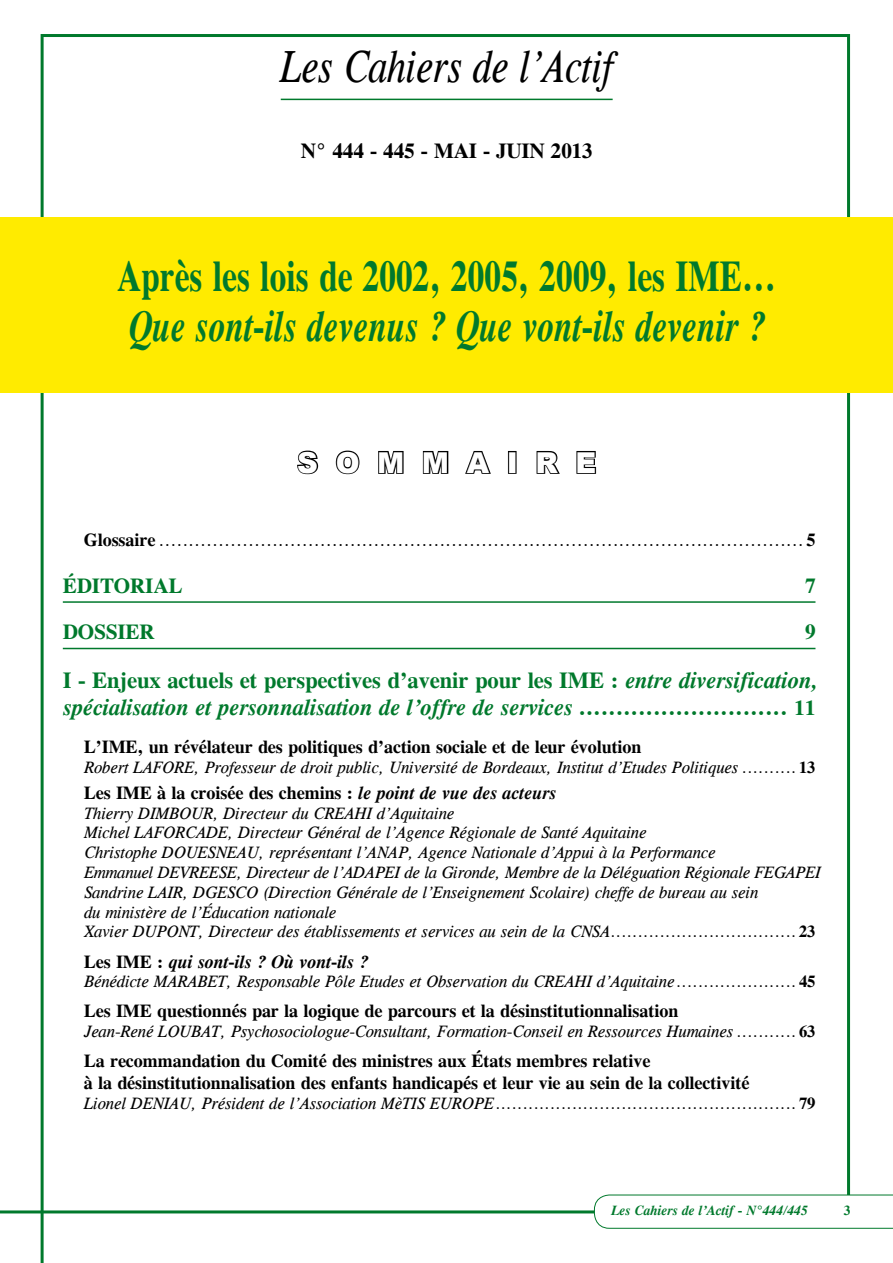
<style>
.page{position:relative;width:893px;height:1263px;background:#fff}
.page>*{position:absolute;margin:0;border:0;box-sizing:border-box;transform-origin:0 0}
.t1{font:italic 45px "CG Times";color:#000;scale:.83 1}
.t2{font:700 42.9px "CG Times";letter-spacing:.01em;color:#00792c;scale:.77 1}
.t3{font:italic 700 42.9px "CG Times";letter-spacing:.01em;color:#00792c;scale:.77 1}
.t4{font:900 28.8px "Arial";letter-spacing:.61em;color:#fff}
.t5{font:700 22.5px/27px "CG Times";color:#00792c}
.t6{font:700 21px "CG Times";color:#000}
.t7{font:700 21px "CG Times";color:#00792c}
.t8{font:700 18px/21.6px "CG Times";color:#000}
.t9{font:18px "CG Times";color:#000}
.t10{font:italic 700 18px "CG Times";color:#000}
.t11{font:italic 16.5px/19.8px "CG Times";color:#000}
.t12{font:italic 700 13.5px "CG Times";color:#00792c}
.t13{font:700 13.5px "CG Times";color:#00792c}
.s1{font-weight:700}
.s2{font-style:italic}
.s3{font-size:21px}
.s4{font-weight:700;font-style:normal}
.s5{font-style:normal}
</style>
<div class="page">
<hr style="left:41px;top:34px;width:809px;height:3px;background:#00792c">
<hr style="left:41px;top:37px;width:3px;height:1176px;background:#00792c">
<hr style="left:847px;top:37px;width:3px;height:1176px;background:#00792c">
<hr style="left:41px;top:1212px;width:3px;height:51px;background:#00792c">
<hr style="left:0;top:1210px;width:602px;height:3px;background:#00792c">
<svg style="left:594px;top:1194px;width:299px;height:35px"></svg>
<hr style="left:63px;top:601px;width:752px;height:2px;background:#00792c">
<hr style="left:63px;top:648px;width:752px;height:1px;background:#00792c">
<hr style="left:281px;top:99px;width:332px;height:1px;background:#00792c">
<div style="left:0;top:217px;width:893px;height:176px;background:#ffeb00"></div>
<svg style="left:297px;top:450px;width:22px;height:25px"></svg>
<svg style="left:335px;top:450px;width:25px;height:25px"></svg>
<svg style="left:378px;top:451px;width:26px;height:23px"></svg>
<svg style="left:422px;top:451px;width:27px;height:23px"></svg>
<svg style="left:465px;top:451px;width:26px;height:23px"></svg>
<div style="left:508px;top:451px;width:9px;height:23px;border:2px solid #000"></div>
<svg style="left:536px;top:451px;width:24px;height:23px"></svg>
<svg style="left:576px;top:451px;width:21px;height:23px"></svg>
<h1 class="t1" style="left:281px;top:41px;width:414px">Les Cahiers de l’Actif</h1>
<p class="t6" style="left:301px;top:138px;width:293px">N° 444 - 445 - MAI - JUIN 2013</p>
<h2 class="t2" style="left:117px;top:251px;width:857px">Après les lois de 2002, 2005, 2009, les IME...</h2>
<h2 class="t3" style="left:128px;top:300px;width:828px">Que sont-ils devenus ? Que vont-ils devenir ?</h2>
<h3 class="t4" style="left:297px;top:441px;width:300px">SOMMAIRE</h3>
<p class="t9" style="left:84px;top:530px;width:733px"><span class="s1">Glossaire</span> ............................................................................................................ <span class="s1">5</span></p>
<p class="t7" style="left:63px;top:573px;width:121px">éditorial</p>
<p class="t7" style="left:805px;top:573px;width:12px">7</p>
<p class="t7" style="left:63px;top:619px;width:93px">dossier</p>
<p class="t7" style="left:805px;top:619px;width:12px">9</p>
<h3 class="t5" style="left:63px;top:666px;width:757px">I - Enjeux actuels et perspectives d’avenir pour les IME : <span class="s2">entre diversification, spécialisation et personnalisation de l’offre de services</span> ............................ <span class="s3">11</span></h3>
<p class="t8" style="left:84px;top:736px;width:559px">L’IME, un révélateur des politiques d’action sociale et de leur évolution</p>
<p class="t11" style="left:84px;top:757px;width:733px">Robert Lafore, Professeur de droit public, Université de Bordeaux, Institut d’Etudes Politiques ..........<span class="s4">13</span></p>
<p class="t8" style="left:84px;top:782px;width:474px">Les IME à la croisée des chemins : <span class="s2">le point de vue des acteurs</span></p>
<p class="t11" style="left:84px;top:803px;width:564px">Thierry Dimbour, Directeur du CREAHI d’Aquitaine<br>Michel Laforcade, Directeur Général de l’Agence Régionale de Santé Aquitaine<br>Christophe Douesneau, représentant l’ANA</p>
<p class="t11" style="left:84px;top:843px;width:738px;text-indent:314px">P, Agence Nationale d’Appui à la Performance<br>Emmanuel Devreese, Directeur de l’ADAPEI de la Gironde, Membre de la Déléguation Régionale FEGAPEI Sandrine Lair, DGESCO (Direction Générale de l’Enseignement Scolaire) cheffe de bureau au sein<br>du ministère de l’Éducation nationale<br>Xavier Dupont, Directeur des établissements et services au sein de la CNSA.................................. <span class="s4">23</span></p>
<p class="t10" style="left:84px;top:950px;width:286px"><span class="s5">Les IME :</span> qui sont-ils ? Où vont-ils ?</p>
<p class="t11" style="left:84px;top:972px;width:733px">Bénédicte MARABET, Responsable Pôle Etudes et Observation du CREAHI d’Aquitaine ......................<span class="s4">45</span></p>
<p class="t8" style="left:84px;top:1000px;width:596px">Les IME questionnés par la logique de parcours et la désinstitutionnalisation</p>
<p class="t11" style="left:84px;top:1022px;width:733px">Jean-René Loubat, Psychosociologue-Consultant, Formation-Conseil en Ressources Humaines ...........<span class="s4">63</span></p>
<p class="t8" style="left:84px;top:1050px;width:667px">La recommandation du Comité des ministres aux états membres relative<br>à la désinstitutionnalisation des enfants handicapés et leur vie au sein de la collectivité</p>
<p class="t11" style="left:84px;top:1093px;width:733px">Lionel Deniau, Président de l’Association MèTIS EUROPE.......................................................<span class="s4">79</span></p>
<p class="t12" style="left:611px;top:1203px;width:198px">Les Cahiers de l’Actif - N°444/445</p>
<p class="t13" style="left:844px;top:1202px;width:8px">3</p>
</div>
